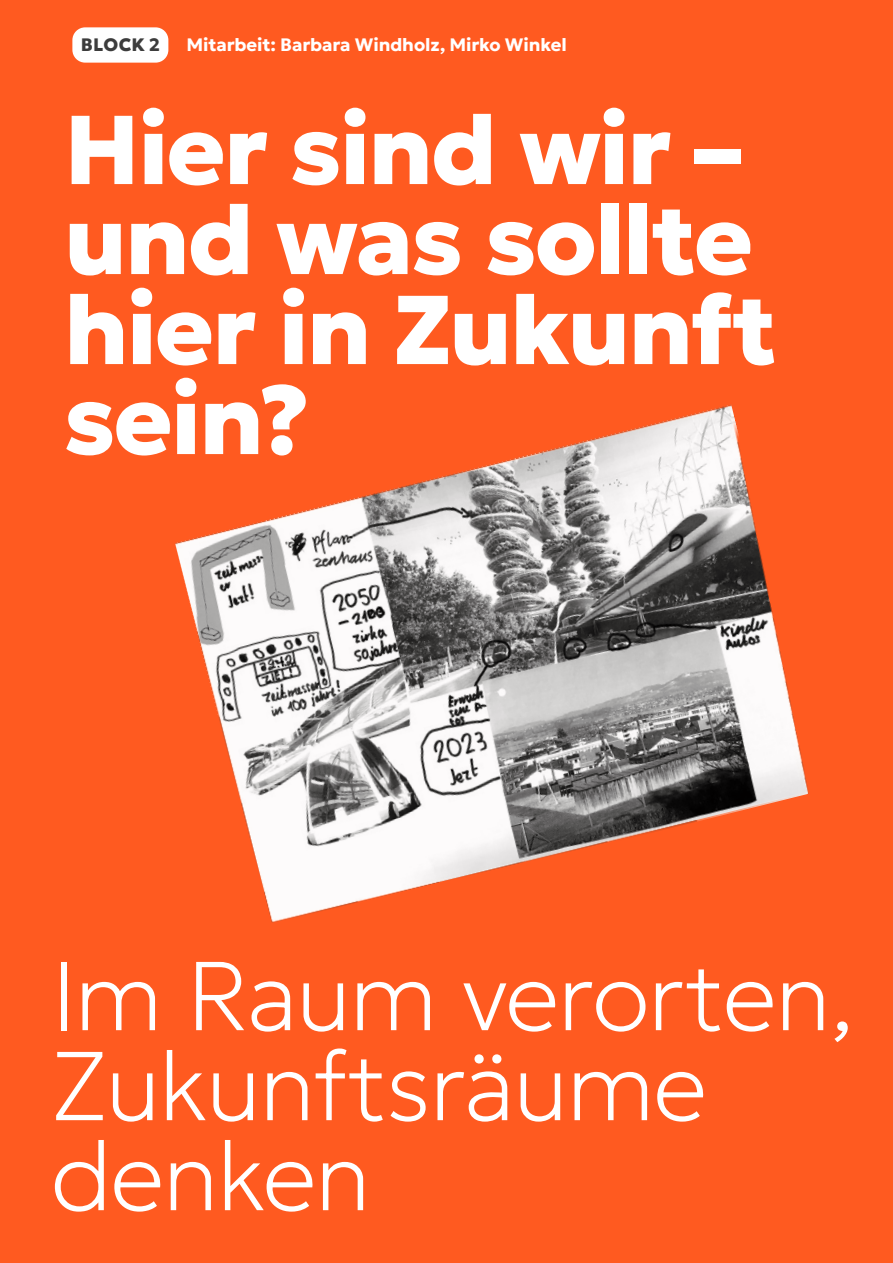
<style>
.page{position:relative;width:893px;height:1263px;background:#ff5a20}
.page>*{position:absolute;margin:0;border:0;box-sizing:border-box;transform-origin:0 0}
.t1{font:100 97.5px/90px "Geologica";letter-spacing:-.02em;color:#fff}
.t2{font:100 18px "Geologica";letter-spacing:-.005em;color:#fff}
.t3{font:100 18px "Geologica";letter-spacing:.02em;color:#3c3c3c}
</style>
<div class="page">
<div style="left:72px;top:27px;width:96px;height:36px;background:#fff;border-radius:13px"></div>
<img style="left:175px;top:405px;width:634px;height:518px">
<p class="t3" style="left:81px;top:29px;width:80px">BLOCK 2</p>
<p class="t2" style="left:186px;top:29px;width:382px">Mitarbeit: Barbara Windholz, Mirko Winkel</p>
<p class="t1" style="left:64px;top:96px;width:714px">Hier sind wir – und was sollte hier in Zukunft sein?</p>
<p class="t1" style="left:51px;top:942px;width:805px">Im Raum verorten,<br>Zukunftsräume denken</p>
</div>
